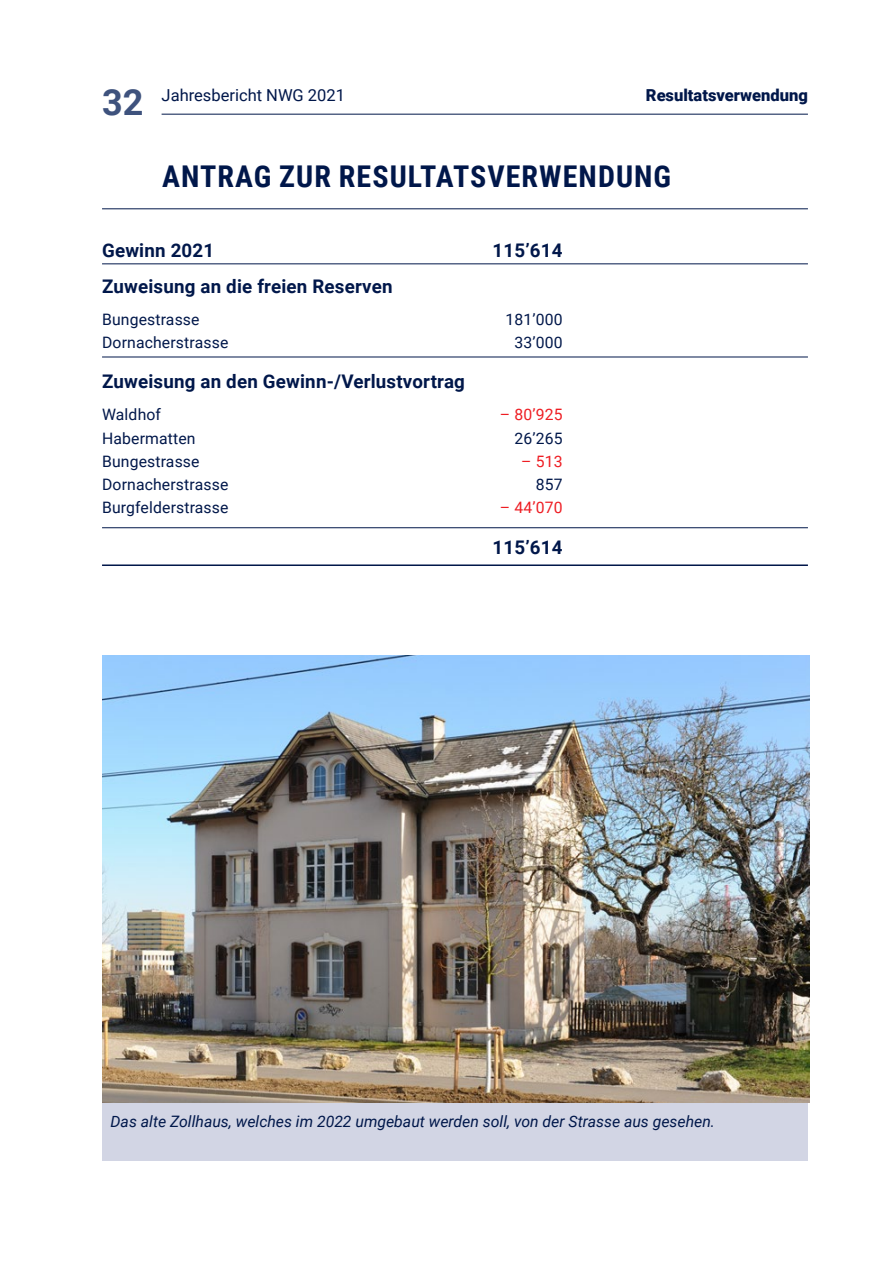
<style>
.page{position:relative;width:893px;height:1263px;background:#fff}
.page>*{position:absolute;margin:0;border:0;box-sizing:border-box;transform-origin:0 0}
._00_Titel_Bericht{font:700 30px "Roboto Condensed";letter-spacing:.035em;color:#00174a}
._02_Body_Traktandum{font:700 18.75px "Roboto";letter-spacing:.01em;color:#00174a}
.Kopf{font:16.5px "Roboto";color:#00174a}
.Kopf-2{font:900 16.5px "Roboto";color:#00174a}
._02_Body{font:15.75px "Roboto";letter-spacing:.01em;color:#00174a}
._04_Legende_ohne{font:italic 15.75px "Roboto";color:#00174a}
._02_Body_nach{font:15.75px "Roboto";letter-spacing:.01em;color:#00174a}
._02_Body-2{font:15.75px "Roboto";letter-spacing:.01em;color:#ee1d23}
._02_Body_nach-2{font:15.75px "Roboto";color:#ee1d23}
.s1{font-weight:700;font-size:36px;color:#3e527d}
</style>
<div class="page">
<hr style="left:162px;top:114px;width:646px;height:1px;background:#00174a">
<hr style="left:102px;top:208px;width:706px;height:1px;background:#00174a">
<hr style="left:102px;top:264px;width:706px;height:1px;background:#00174a">
<hr style="left:102px;top:357px;width:706px;height:1px;background:#00174a">
<hr style="left:102px;top:527px;width:706px;height:1px;background:#00174a">
<hr style="left:102px;top:564px;width:706px;height:2px;background:#00174a">
<div style="left:102px;top:1102px;width:706px;height:59px;background:#d2d5e4"></div>
<img style="left:102px;top:656px;width:707px;height:446px">
<p class="Kopf" style="left:102px;top:84px;width:245px"><span class="s1">32</span> Jahresbericht NWG 2021</p>
<p class="Kopf-2" style="left:646px;top:84px;width:164px">Resultatsverwendung</p>
<p class="_00_Titel_Bericht" style="left:162px;top:155px;width:510px">ANTRAG ZUR RESULTATSVERWENDUNG</p>
<p class="_02_Body_Traktandum" style="left:102px;top:237px;width:114px">Gewinn 2021</p>
<p class="_02_Body_Traktandum" style="left:493px;top:237px;width:71px">115’614</p>
<p class="_02_Body_Traktandum" style="left:102px;top:273px;width:292px">Zuweisung an die freien Reserven</p>
<p class="_02_Body" style="left:102px;top:308px;width:99px">Bungestrasse</p>
<p class="_02_Body" style="left:505px;top:308px;width:59px">181’000</p>
<p class="_02_Body_nach" style="left:102px;top:332px;width:128px">Dornacherstrasse</p>
<p class="_02_Body_nach" style="left:514px;top:332px;width:50px">33’000</p>
<p class="_02_Body_Traktandum" style="left:102px;top:369px;width:364px">Zuweisung an den Gewinn-/Verlustvortrag</p>
<p class="_02_Body" style="left:102px;top:404px;width:61px">Waldhof</p>
<p class="_02_Body-2" style="left:500px;top:404px;width:64px">– 80’925</p>
<p class="_02_Body" style="left:102px;top:427px;width:95px">Habermatten</p>
<p class="_02_Body" style="left:514px;top:427px;width:50px">26’265</p>
<p class="_02_Body" style="left:102px;top:450px;width:99px">Bungestrasse</p>
<p class="_02_Body-2" style="left:521px;top:450px;width:43px">– 513</p>
<p class="_02_Body" style="left:102px;top:473px;width:128px">Dornacherstrasse</p>
<p class="_02_Body" style="left:536px;top:473px;width:28px">857</p>
<p class="_02_Body_nach" style="left:102px;top:497px;width:128px">Burgfelderstrasse</p>
<p class="_02_Body_nach-2" style="left:500px;top:497px;width:64px">– 44’070</p>
<p class="_02_Body_Traktandum" style="left:493px;top:534px;width:71px">115’614</p>
<p class="_04_Legende_ohne" style="left:111px;top:1110px;width:606px">Das alte Zollhaus, welches im 2022 umgebaut werden soll, von der Strasse aus gesehen.</p>
</div>
